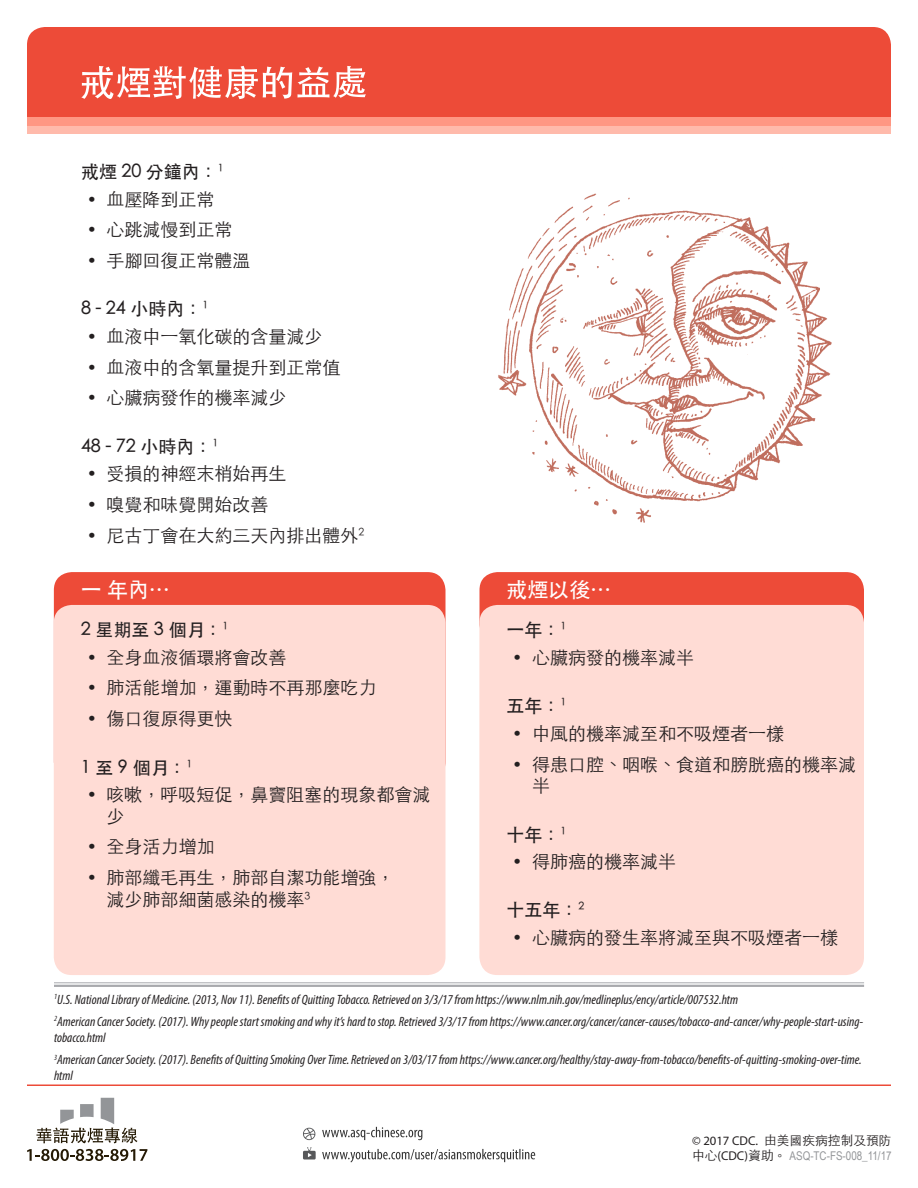
<style>
.page{position:relative;width:918px;height:1188px;background:#fff}
.page>*{position:absolute;margin:0;border:0;box-sizing:border-box;transform-origin:0 0}
.main_text{font:500 21px "ST Heiti TC";color:#fff}
.t1{font:300 18px/21.6px "ST Heiti TC";color:#231f20}
.topics{font:500 18px "ST Heiti TC";color:#231f20}
.REFERENCES{font:italic condensed 13.5px/16.2px "Myriad Pro";color:#231f20}
.t2{font:300 12.75px "ST Heiti TC";color:#231f20}
.t3{font:12px "Arial Narrow";color:#939598}
.s1{font-family:"Myriad Pro";font-weight:400}
.s2{font-family:"ST Heiti TC";font-weight:300;font-size:12.75px;color:#231f20}
.s3{font-family:"Myriad Pro";font-size:12.75px;color:#231f20}
</style>
<div class="page">
<div style="left:27px;top:27px;width:864px;height:107px;background:#ed4b38;border-radius:18px"></div>
<div style="left:27px;top:125px;width:864px;height:9px;background:#ffbaab"></div>
<div style="left:27px;top:117px;width:864px;height:8px;background:#ff9783"></div>
<svg style="left:81px;top:66px;width:285px;height:33px"></svg>
<hr style="left:27px;top:1084px;width:864px;height:2px;background:#ed4b38">
<svg style="left:303px;top:1128px;width:12px;height:12px"></svg>
<svg style="left:303px;top:1147px;width:13px;height:13px"></svg>
<svg style="left:27px;top:1098px;width:120px;height:63px"></svg>
<svg style="left:322px;top:1149px;width:213px;height:13px"></svg>
<svg style="left:322px;top:1127px;width:100px;height:13px"></svg>
<hr style="left:54px;top:982px;width:810px;height:1px;background:#a8a9ad">
<hr style="left:54px;top:985px;width:810px;height:2px;background:#a8a9ad">
<img style="left:498px;top:193px;width:334px;height:330px">
<div style="left:480px;top:572px;width:384px;height:70px;background:#ed4b38;border-radius:18px"></div>
<div style="left:479px;top:605px;width:385px;height:370px;background:#ffdcd5;border-radius:18px"></div>
<div style="left:54px;top:572px;width:392px;height:208px;background:#ed4b38;border-radius:18px"></div>
<div style="left:54px;top:605px;width:392px;height:370px;background:#ffdcd5;border-radius:18px"></div>
<p class="topics" style="left:81px;top:162px;width:144px">戒煙 20 分鐘內：<sup>1</sup></p>
<p class="t1" style="left:88px;top:186px;width:128px">• 血壓降到正常</p>
<p class="t1" style="left:88px;top:217px;width:146px">• 心跳減慢到正常</p>
<p class="t1" style="left:88px;top:248px;width:164px">• 手腳回復正常體溫</p>
<p class="topics" style="left:81px;top:299px;width:129px">8 - 24 小時內：<sup>1</sup></p>
<p class="t1" style="left:88px;top:324px;width:236px">• 血液中一氧化碳的含量減少</p>
<p class="t1" style="left:88px;top:354px;width:254px">• 血液中的含氧量提升到正常值</p>
<p class="t1" style="left:88px;top:385px;width:200px">• 心臟病發作的機率減少</p>
<p class="topics" style="left:81px;top:437px;width:139px">48 - 72 小時內：<sup>1</sup></p>
<p class="t1" style="left:88px;top:461px;width:200px">• 受損的神經末梢始再生</p>
<p class="t1" style="left:88px;top:492px;width:182px">• 嗅覺和味覺開始改善</p>
<p class="t1" style="left:88px;top:522px;width:278px">• 尼古丁會在大約三天內排出體外<sup>2</sup></p>
<p class="main_text" style="left:81px;top:578px;width:91px">一 年內…</p>
<p class="topics" style="left:81px;top:620px;width:149px">2 星期至 3 個月：<sup>1</sup></p>
<p class="t1" style="left:88px;top:645px;width:200px">• 全身血液循環將會改善</p>
<p class="t1" style="left:88px;top:675px;width:290px">• 肺活能增加，運動時不再那麼吃力</p>
<p class="t1" style="left:88px;top:706px;width:146px">• 傷口復原得更快</p>
<p class="topics" style="left:81px;top:757px;width:113px">1 至 9 個月：<sup>1</sup></p>
<p class="t1" style="left:106px;top:782px;width:325px;text-indent:-19px">• 咳嗽，呼吸短促，鼻竇阻塞的現象都會減少</p>
<p class="t1" style="left:88px;top:834px;width:128px">• 全身活力增加</p>
<p class="t1" style="left:106px;top:865px;width:289px;text-indent:-19px">• 肺部纖毛再生，肺部自潔功能增強，減少肺部細菌感染的機率<sup>3</sup></p>
<p class="main_text" style="left:507px;top:578px;width:106px">戒煙以後…</p>
<p class="topics" style="left:507px;top:620px;width:61px">一年：<sup>1</sup></p>
<p class="t1" style="left:513px;top:645px;width:182px">• 心臟病發的機率減半</p>
<p class="topics" style="left:507px;top:696px;width:61px">五年：<sup>1</sup></p>
<p class="t1" style="left:513px;top:721px;width:272px">• 中風的機率減至和不吸煙者一樣</p>
<p class="t1" style="left:532px;top:751px;width:325px;text-indent:-19px">• 得患口腔、咽喉、食道和膀胱癌的機率減半</p>
<p class="topics" style="left:507px;top:824px;width:61px">十年：<sup>1</sup></p>
<p class="t1" style="left:513px;top:849px;width:164px">• 得肺癌的機率減半</p>
<p class="topics" style="left:507px;top:900px;width:79px">十五年：<sup>2</sup></p>
<p class="t1" style="left:513px;top:925px;width:326px">• 心臟病的發生率將減至與不吸煙者一樣</p>
<p class="REFERENCES" style="left:54px;top:991px;width:686px"><sup>1</sup>U.S. National Library of Medicine. (2013, Nov 11). Benefits of Quitting Tobacco. Retrieved on 3/3/17 from https://www.nlm.nih.gov/medlineplus/ency/article/007532.htm</p>
<p class="REFERENCES" style="left:54px;top:1013px;width:811px"><sup>2</sup>American Cancer Society. (2017). Why people start smoking and why it’s hard to stop. Retrieved 3/3/17 from https://www.cancer.org/cancer/cancer-causes/tobacco-and-cancer/why-people-start-using&shy;tobacco.html</p>
<p class="REFERENCES" style="left:54px;top:1052px;width:809px"><sup>3</sup>American Cancer Society. (2017). Benefits of Quitting Smoking Over Time. Retrieved on 3/03/17 from https://www.cancer.org/healthy/stay-away-from-tobacco/benefits-of-quitting-smoking-over-time. html</p>
<p class="t2" style="left:692px;top:1129px;width:201px"><span class="s1">© 2017 CDC.</span> 由美國疾病控制及預防</p>
<p class="t3" style="left:692px;top:1147px;width:201px"><span class="s2">中心</span><span class="s3">(CDC)</span><span class="s2">資助。</span> ASQ-TC-FS-008_11/17</p>
</div>
